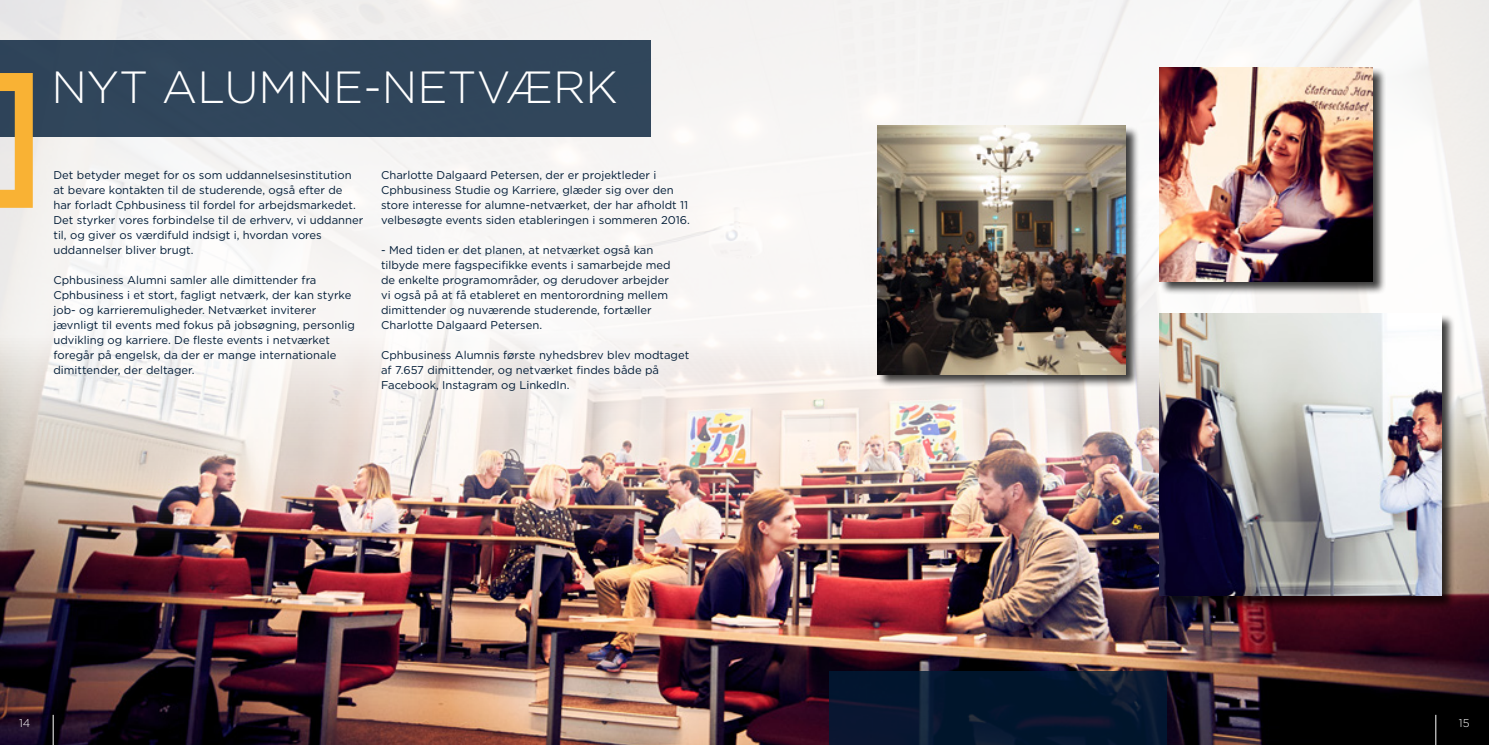
<style>
.page{position:relative;width:1489px;height:745px;background:#fff}
.page>*{position:absolute;margin:0;border:0;box-sizing:border-box;transform-origin:0 0}
.t1{font:300 45px "Gotham";color:#fff}
.t2{font:11.25px/15px "Gotham";color:#001b36}
.t3{font:300 11.25px "Gotham";color:#fff}
</style>
<div class="page">
<img style="left:0;top:0;width:1488px;height:744px">
<div style="left:0;top:40px;width:651px;height:97px;background:#30455b"></div>
<svg style="left:0;top:73px;width:33px;height:135px;background:#d6aa5a"></svg>
<svg style="left:828px;top:671px;width:338px;height:73px;background:#05172f"></svg>
<div style="left:1159px;top:314px;width:295px;height:295px;background:#000;opacity:.75"></div>
<img style="left:1159px;top:314px;width:281px;height:281px">
<div style="left:877px;top:126px;width:262px;height:261px;background:#000;opacity:.75"></div>
<img style="left:877px;top:126px;width:248px;height:248px">
<div style="left:1159px;top:68px;width:226px;height:227px;background:#000;opacity:.75"></div>
<img style="left:1159px;top:67px;width:213px;height:214px">
<hr style="left:53px;top:714px;width:1px;height:30px;background:#fff">
<hr style="left:1435px;top:714px;width:1px;height:30px;background:#fff">
<h1 class="t1" style="left:51px;top:59px;width:568px">NYT ALUMNE-NETVÆRK</h1>
<p class="t2" style="left:53px;top:167px;width:311px">Det betyder meget for os som uddannelsesinstitution at bevare kontakten til de studerende, også efter de har forladt Cphbusiness til fordel for arbejdsmarkedet.<br>Det styrker vores forbindelse til de erhverv, vi uddanner til, og giver os værdifuld indsigt i, hvordan vores uddannelser bliver brugt.</p>
<p class="t2" style="left:53px;top:272px;width:303px">Cphbusiness Alumni samler alle dimittender fra Cphbusiness i et stort, fagligt netværk, der kan styrke job- og karrieremuligheder. Netværket inviterer jævnligt til events med fokus på jobsøgning, personlig udvikling og karriere. De fleste events i netværket foregår på engelsk, da der er mange internationale dimittender, der deltager.</p>
<p class="t2" style="left:381px;top:167px;width:310px">Charlotte Dalgaard Petersen, der er projektleder i Cphbusiness Studie og Karriere, glæder sig over den store interesse for alumne-netværket, der har afholdt 11 velbesøgte events siden etableringen i sommeren 2016.</p>
<p class="t2" style="left:381px;top:242px;width:291px">- Med tiden er det planen, at netværket også kan tilbyde mere fagspecifikke events i samarbejde med de enkelte programområder, og derudover arbejder vi også på at få etableret en mentorordning mellem dimittender og nuværende studerende, fortæller Charlotte Dalgaard Petersen.</p>
<p class="t2" style="left:381px;top:347px;width:309px">Cphbusiness Alumnis første nyhedsbrev blev modtaget af 7.657 dimittender, og netværket findes både på<br>Facebook, Instagram og LinkedIn.</p>
<p class="t3" style="left:19px;top:715px;width:13px">14</p>
<p class="t3" style="left:1458px;top:715px;width:12px">15</p>
</div>
